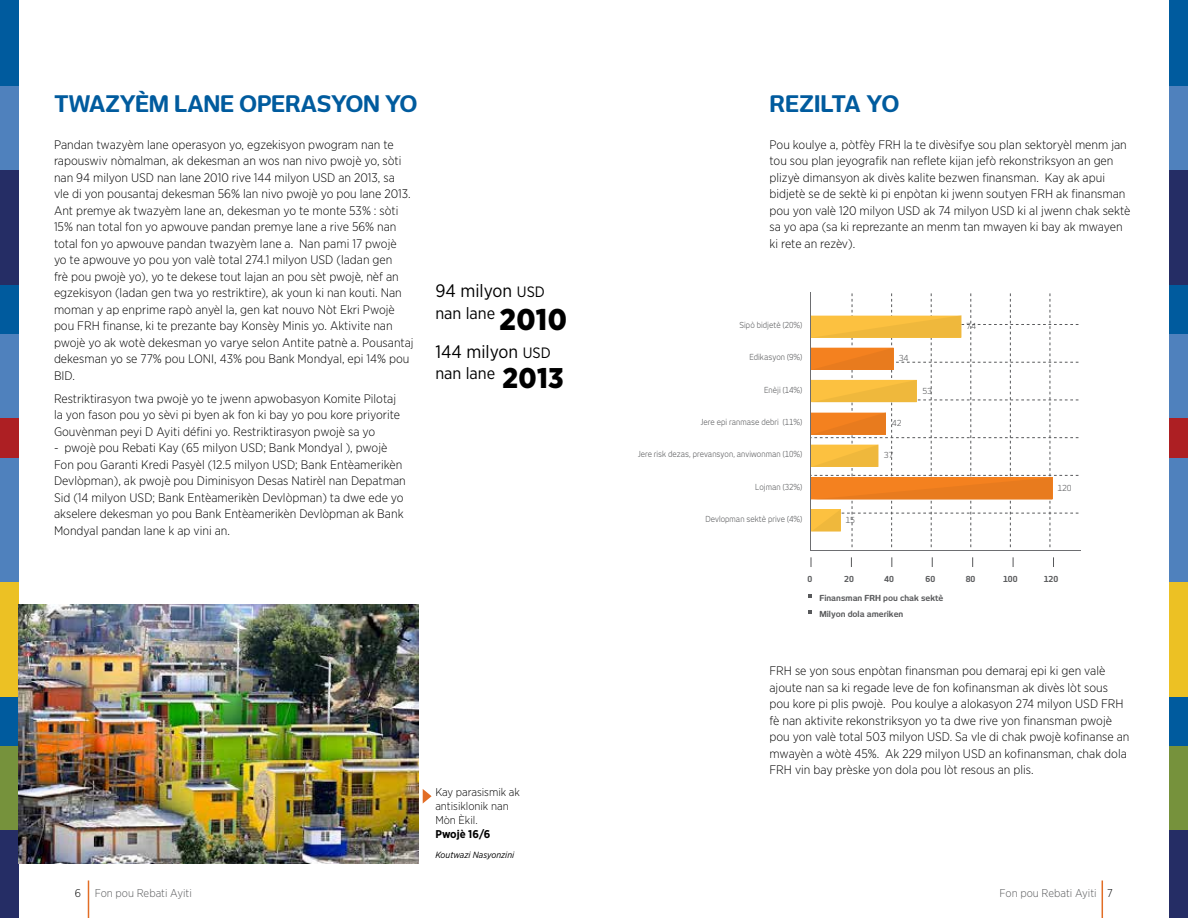
<style>
.page{position:relative;width:1188px;height:918px;background:#fff}
.page>*{position:absolute;margin:0;border:0;box-sizing:border-box;transform-origin:0 0}
.t1{font:700 22.5px "New June";letter-spacing:-.015em;color:#005b9e}
.t2{font:18px "Gotham Narrow";color:#000}
.t3{font:16.5px "Gotham Narrow";color:#000}
.t4{font:300 12.3px/16.5px "Gotham Narrow";color:#000}
.t5{font:300 11.25px/14px "Gotham Narrow";color:#000}
.t6{font:300 11.25px "Gotham Narrow";color:#58595b}
.t7{font:700 11.25px "Gotham Narrow";color:#000}
.t8{font:italic 9px "Gotham Narrow";color:#000}
.t9{font:8.25px "New June";letter-spacing:.005em;color:#58595b;scale:.9 1}
.t10{font:700 8.25px/15.9px "New June";color:#58595b}
.t11{font:8.25px "New June";letter-spacing:.005em;color:#58595b}
.s1{font-size:15px}
.s2{font-weight:900;font-size:30px}
.s3{font-weight:900;font-size:28.5px}
.s4{color:#000}
</style>
<div class="page">
<hr style="left:1102px;top:880px;width:1px;height:38px;background:#e26d25">
<hr style="left:88px;top:880px;width:1px;height:38px;background:#e26d25">
<div style="left:1170px;top:0;width:18px;height:88px;background:#005b9e"></div>
<div style="left:0;top:0;width:18px;height:88px;background:#005b9e"></div>
<div style="left:1170px;top:221px;width:18px;height:115px;background:#005b9e"></div>
<div style="left:0;top:221px;width:18px;height:115px;background:#005b9e"></div>
<div style="left:1170px;top:633px;width:18px;height:115px;background:#005b9e"></div>
<div style="left:0;top:633px;width:18px;height:115px;background:#005b9e"></div>
<div style="left:1170px;top:86px;width:18px;height:115px;background:#4f81bd"></div>
<div style="left:0;top:86px;width:18px;height:115px;background:#4f81bd"></div>
<div style="left:1170px;top:452px;width:18px;height:161px;background:#4f81bd"></div>
<div style="left:0;top:452px;width:18px;height:161px;background:#4f81bd"></div>
<div style="left:1170px;top:334px;width:18px;height:115px;background:#4f81bd"></div>
<div style="left:0;top:334px;width:18px;height:115px;background:#4f81bd"></div>
<div style="left:1170px;top:746px;width:18px;height:115px;background:#76923c"></div>
<div style="left:0;top:746px;width:18px;height:115px;background:#76923c"></div>
<div style="left:1170px;top:170px;width:18px;height:115px;background:#252d65"></div>
<div style="left:0;top:170px;width:18px;height:115px;background:#252d65"></div>
<div style="left:1170px;top:582px;width:18px;height:115px;background:#ecc124"></div>
<div style="left:0;top:582px;width:18px;height:115px;background:#ecc124"></div>
<div style="left:1170px;top:418px;width:18px;height:40px;background:#ad1f23"></div>
<div style="left:0;top:418px;width:18px;height:40px;background:#ad1f23"></div>
<div style="left:1170px;top:830px;width:18px;height:88px;background:#252d65"></div>
<div style="left:0;top:830px;width:18px;height:88px;background:#252d65"></div>
<svg style="left:423px;top:789px;width:9px;height:15px"></svg>
<hr style="left:810px;top:550px;width:271px;height:1px;background:#6d6e71">
<hr style="left:810px;top:292px;width:1px;height:259px;background:#6d6e71">
<svg style="left:811px;top:293px;width:267px;height:255px"></svg>
<svg style="left:808px;top:610px;width:4px;height:4px"></svg>
<svg style="left:808px;top:594px;width:4px;height:4px"></svg>
<img style="left:18px;top:605px;width:400px;height:259px">
<h1 class="t1" style="left:54px;top:90px;width:365px">Twazyèm lane operasyon yo</h1>
<p class="t4" style="left:54px;top:136px;width:361px">Pandan twazyèm lane operasyon yo, egzekisyon pwogram nan te rapouswiv nòmalman, ak dekesman an wos nan nivo pwojè yo, sòti nan 94 milyon USD nan lane 2010 rive 144 milyon USD an 2013, sa<br>vle di yon pousantaj dekesman 56% lan nivo pwojè yo pou lane 2013.<br>Ant premye ak twazyèm lane an, dekesman yo te monte 53% : sòti 15% nan total fon yo apwouve pandan premye lane a rive 56% nan total fon yo apwouve pandan twazyèm lane a. Nan pami 17 pwojè<br>yo te apwouve yo pou yon valè total 274.1 milyon USD (ladan gen<br>frè pou pwojè yo), yo te dekese tout lajan an pou sèt pwojè, nèf an egzekisyon (ladan gen twa yo restriktire), ak youn ki nan kouti. Nan moman y ap enprime rapò anyèl la, gen kat nouvo Nòt Ekri Pwojè pou FRH finanse, ki te prezante bay Konsèy Minis yo. Aktivite nan pwojè yo ak wotè dekesman yo varye selon Antite patnè a. Pousantaj dekesman yo se 77% pou LONI, 43% pou Bank Mondyal, epi 14% pou BID.</p>
<p class="t4" style="left:54px;top:390px;width:348px">Restriktirasyon twa pwojè yo te jwenn apwobasyon Komite Pilotaj la yon fason pou yo sèvi pi byen ak fon ki bay yo pou kore priyorite<br>Gouvènman peyi D Ayiti défini yo. Restriktirasyon pwojè sa yo</p>
<p class="t4" style="left:54px;top:439px;width:353px">- pwojè pou Rebati Kay (65 milyon USD; Bank Mondyal ), pwojè Fon pou Garanti Kredi Pasyèl (12.5 milyon USD; Bank Entèamerikèn Devlòpman), ak pwojè pou Diminisyon Desas Natirèl nan Depatman Sid (14 milyon USD; Bank Entèamerikèn Devlòpman) ta dwe ede yo akselere dekesman yo pou Bank Entèamerikèn Devlòpman ak Bank Mondyal pandan lane k ap vini an.</p>
<h2 class="t2" style="left:435px;top:279px;width:111px">94 milyon <span class="s1">USD</span></h2>
<h3 class="t3" style="left:435px;top:303px;width:133px">nan lane <span class="s2">2010</span></h3>
<h2 class="t2" style="left:435px;top:341px;width:117px">144 milyon <span class="s1">USD</span></h2>
<h3 class="t3" style="left:435px;top:363px;width:130px">nan lane <span class="s3">2013</span></h3>
<p class="t5" style="left:435px;top:785px;width:86px">Kay parasismik ak antisiklonik nan<br>Mòn èkil.</p>
<p class="t7" style="left:435px;top:827px;width:57px">Pwojè 16/6</p>
<p class="t8" style="left:435px;top:850px;width:80px">Koutwazi Nasyonzini</p>
<h1 class="t1" style="left:770px;top:90px;width:132px">Rezilta yo</h1>
<p class="t4" style="left:770px;top:136px;width:362px">Pou koulye a, pòtfèy FRH la te divèsifye sou plan sektoryèl menm jan tou sou plan jeyografik nan reflete kijan jefò rekonstriksyon an gen plizyè dimansyon ak divès kalite bezwen finansman. Kay ak apui bidjetè se de sektè ki pi enpòtan ki jwenn soutyen FRH ak finansman pou yon valè 120 milyon USD ak 74 milyon USD ki al jwenn chak sektè sa yo apa (sa ki reprezante an menm tan mwayen ki bay ak mwayen ki rete an rezèv).</p>
<p class="t9" style="left:740px;top:320px;width:71px">Sipò bidjetè (20%)</p>
<p class="t11" style="left:966px;top:321px;width:11px">74</p>
<p class="t9" style="left:749px;top:352px;width:60px">Edikasyon (9%)</p>
<p class="t11" style="left:899px;top:354px;width:11px">34</p>
<p class="t9" style="left:764px;top:385px;width:44px">Enèji (14%)</p>
<p class="t11" style="left:922px;top:386px;width:11px">53</p>
<p class="t9" style="left:701px;top:417px;width:114px">Jere epi ranmase debri (11%)</p>
<p class="t9" style="left:638px;top:449px;width:184px">Jere risk dezas, prevansyon, anviwonman (10%)</p>
<p class="t9" style="left:755px;top:482px;width:54px">Lojman (32%)</p>
<p class="t9" style="left:705px;top:514px;width:109px">Devlopman sektè prive (4%)</p>
<p class="t11" style="left:846px;top:515px;width:11px">15</p>
<p class="t11" style="left:892px;top:418px;width:11px">42</p>
<p class="t11" style="left:884px;top:451px;width:11px">37</p>
<p class="t11" style="left:1057px;top:483px;width:16px">120</p>
<p class="t10" style="left:807px;top:571px;width:6px">0</p>
<p class="t10" style="left:844px;top:571px;width:11px">20</p>
<p class="t10" style="left:884px;top:571px;width:11px">40</p>
<p class="t10" style="left:926px;top:571px;width:11px">60</p>
<p class="t10" style="left:966px;top:571px;width:11px">80</p>
<p class="t10" style="left:1003px;top:571px;width:16px">100</p>
<p class="t10" style="left:1044px;top:571px;width:16px">120</p>
<p class="t10" style="left:819px;top:590px;width:126px">Finansman FRH pou chak sektè<br>Milyon dola ameriken</p>
<p class="t4" style="left:770px;top:662px;width:361px">FRH se yon sous enpòtan finansman pou demaraj epi ki gen valè ajoute nan sa ki regade leve de fon kofinansman ak divès lòt sous pou kore pi plis pwojè. Pou koulye a alokasyon 274 milyon USD FRH fè nan aktivite rekonstriksyon yo ta dwe rive yon finansman pwojè pou yon valè total 503 milyon USD. Sa vle di chak pwojè kofinanse an mwayèn a wòtè 45%. Ak 229 milyon USD an kofinansman, chak dola FRH vin bay prèske yon dola pou lòt resous an plis.</p>
<p class="t6" style="left:75px;top:886px;width:119px"><span class="s4">6</span> Fon pou Rebati Ayiti</p>
<p class="t6" style="left:1000px;top:886px;width:115px">Fon pou Rebati Ayiti <span class="s4">7</span></p>
</div>
